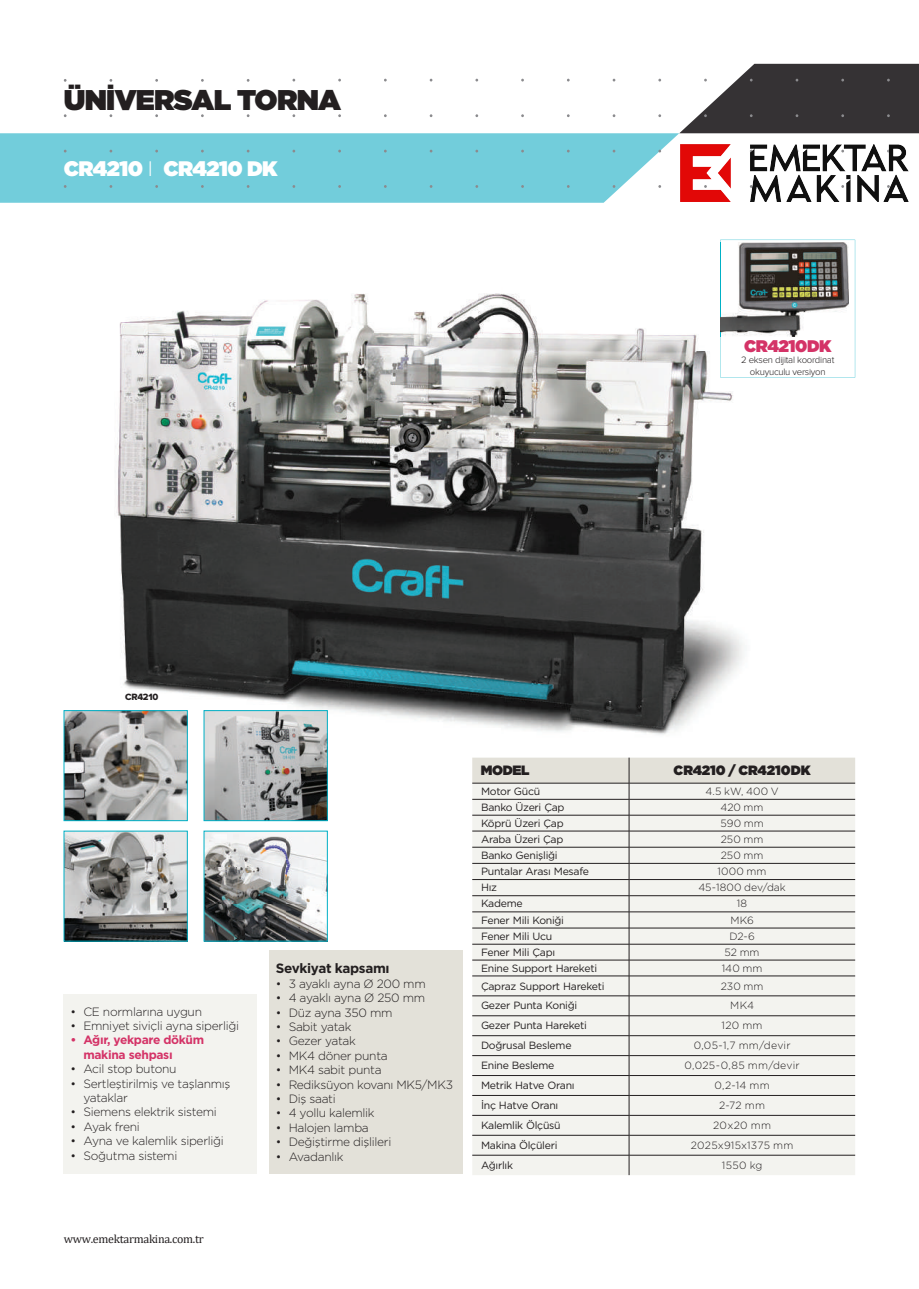
<style>
.page{position:relative;width:919px;height:1289px;background:#fff}
.page>*{position:absolute;margin:0;border:0;box-sizing:border-box;transform-origin:0 0}
.t1{font:900 28.5px "Gotham";letter-spacing:-.025em;color:#231f20}
.t2{font:900 21px "Gotham";letter-spacing:-.025em;color:#fff}
.t3{font:900 16.8px "Gotham";letter-spacing:-.025em;color:#d43367}
.t4{font:700 13.5px "Gotham";letter-spacing:-.025em;color:#231f20}
.t5{font:900 13.5px "Gotham";letter-spacing:-.005em;color:#231f20}
.t6{font:900 13.5px "Gotham";letter-spacing:-.025em;color:#231f20}
.t7{font:300 12px/14.4px "Gotham";letter-spacing:-.025em;color:#231f20}
.t8{font:700 12px/14.4px "Gotham";letter-spacing:-.025em;color:#d43367}
.t9{font:12px "Cambria";letter-spacing:-.025em;color:#231f20}
.t10{font:10.5px "Gotham";letter-spacing:-.025em;color:#231f20}
.t11{font:300 10.5px "Gotham";letter-spacing:.015em;color:#231f20}
.t12{font:300 9.6px/11.6px "Proxima Nova";letter-spacing:-.025em;color:#231f20;text-align:center}
.t13{font:9.45px "Proxima Nova Extrabld";letter-spacing:-.025em;color:#231f20}
.s1{font-weight:300}
</style>
<div class="page">
<svg style="left:0;top:133px;width:679px;height:70px;background:#7acfdc"></svg>
<svg style="left:679px;top:64px;width:239px;height:69px"></svg>
<div style="left:269px;top:949px;width:193px;height:224px;background:#e3e1d9"></div>
<div style="left:64px;top:993px;width:193px;height:180px;background:#f3f3ef"></div>
<svg style="left:472px;top:757px;width:383px;height:418px"></svg>
<hr style="left:472px;top:783px;width:157px;height:1px;background:#231f20">
<hr style="left:629px;top:783px;width:226px;height:1px;background:#231f20">
<hr style="left:472px;top:799px;width:157px;height:1px;background:#231f20">
<hr style="left:629px;top:799px;width:226px;height:1px;background:#231f20">
<hr style="left:472px;top:815px;width:157px;height:1px;background:#231f20">
<hr style="left:629px;top:815px;width:226px;height:1px;background:#231f20">
<hr style="left:472px;top:830px;width:157px;height:1px;background:#231f20">
<hr style="left:629px;top:830px;width:226px;height:1px;background:#231f20">
<hr style="left:472px;top:847px;width:157px;height:1px;background:#231f20">
<hr style="left:629px;top:847px;width:226px;height:1px;background:#231f20">
<hr style="left:472px;top:863px;width:157px;height:1px;background:#231f20">
<hr style="left:629px;top:863px;width:226px;height:1px;background:#231f20">
<hr style="left:472px;top:879px;width:157px;height:1px;background:#231f20">
<hr style="left:629px;top:879px;width:226px;height:1px;background:#231f20">
<hr style="left:472px;top:895px;width:157px;height:1px;background:#231f20">
<hr style="left:629px;top:895px;width:226px;height:1px;background:#231f20">
<hr style="left:472px;top:911px;width:157px;height:1px;background:#231f20">
<hr style="left:629px;top:911px;width:226px;height:1px;background:#231f20">
<hr style="left:472px;top:927px;width:157px;height:1px;background:#231f20">
<hr style="left:629px;top:927px;width:226px;height:1px;background:#231f20">
<hr style="left:472px;top:943px;width:157px;height:1px;background:#231f20">
<hr style="left:629px;top:943px;width:226px;height:1px;background:#231f20">
<hr style="left:472px;top:959px;width:157px;height:1px;background:#231f20">
<hr style="left:629px;top:959px;width:226px;height:1px;background:#231f20">
<hr style="left:472px;top:975px;width:157px;height:1px;background:#231f20">
<hr style="left:629px;top:975px;width:226px;height:1px;background:#231f20">
<hr style="left:472px;top:995px;width:157px;height:1px;background:#231f20">
<hr style="left:629px;top:995px;width:226px;height:1px;background:#231f20">
<hr style="left:472px;top:1015px;width:157px;height:1px;background:#231f20">
<hr style="left:629px;top:1015px;width:226px;height:1px;background:#231f20">
<hr style="left:472px;top:1035px;width:157px;height:1px;background:#231f20">
<hr style="left:629px;top:1035px;width:226px;height:1px;background:#231f20">
<hr style="left:472px;top:1055px;width:157px;height:1px;background:#231f20">
<hr style="left:629px;top:1055px;width:226px;height:1px;background:#231f20">
<hr style="left:472px;top:1075px;width:157px;height:1px;background:#231f20">
<hr style="left:629px;top:1075px;width:226px;height:1px;background:#231f20">
<hr style="left:472px;top:1095px;width:157px;height:1px;background:#231f20">
<hr style="left:629px;top:1095px;width:226px;height:1px;background:#231f20">
<hr style="left:472px;top:1115px;width:157px;height:1px;background:#231f20">
<hr style="left:629px;top:1115px;width:226px;height:1px;background:#231f20">
<hr style="left:472px;top:1134px;width:157px;height:1px;background:#231f20">
<hr style="left:629px;top:1134px;width:226px;height:1px;background:#231f20">
<hr style="left:472px;top:1154px;width:157px;height:1px;background:#231f20">
<hr style="left:629px;top:1154px;width:226px;height:1px;background:#231f20">
<img style="left:115px;top:293px;width:644px;height:457px">
<svg style="left:720px;top:240px;width:135px;height:137px"></svg>
<img style="left:720px;top:242px;width:128px;height:94px">
<img style="left:66px;top:712px;width:119px;height:106px">
<img style="left:66px;top:833px;width:119px;height:106px">
<img style="left:206px;top:712px;width:119px;height:106px">
<img style="left:206px;top:833px;width:119px;height:106px">
<img style="left:680px;top:144px;width:228px;height:57px">
<h1 class="t1" style="left:64px;top:79px;width:279px">ÜNİVERSAL TORNA</h1>
<h2 class="t2" style="left:64px;top:154px;width:215px">CR4210 <span class="s1">I</span> CR4210 DK</h2>
<h3 class="t3" style="left:744px;top:333px;width:89px">CR4210DK</h3>
<p class="t12" style="left:741px;top:354px;width:95px">2 eksen dijital koordinat okuyuculu versiyon</p>
<p class="t13" style="left:125px;top:691px;width:35px">CR4210</p>
<p class="t7" style="left:71px;top:1003px;width:133px">• CE normlarına uygun</p>
<p class="t7" style="left:71px;top:1018px;width:170px">• Emniyet siviçli ayna siperliği</p>
<p class="t8" style="left:83px;top:1032px;width:122px;text-indent:-13px">• Ağır, yekpare döküm makina sehpası</p>
<p class="t7" style="left:71px;top:1061px;width:107px">• Acil stop butonu</p>
<p class="t7" style="left:83px;top:1075px;width:149px;text-indent:-13px">• Sertleştirilmiş ve taşlanmış yataklar</p>
<p class="t7" style="left:71px;top:1104px;width:148px">• Siemens elektrik sistemi</p>
<p class="t7" style="left:71px;top:1118px;width:71px">• Ayak freni</p>
<p class="t7" style="left:71px;top:1133px;width:155px">• Ayna ve kalemlik siperliği</p>
<p class="t7" style="left:71px;top:1147px;width:108px">• Soğutma sistemi</p>
<p class="t9" style="left:64px;top:1231px;width:141px">www.emektarmakina.com.tr</p>
<p class="t4" style="left:276px;top:959px;width:115px">Sevkiyat kapsamı</p>
<p class="t7" style="left:276px;top:975px;width:151px">• 3 ayaklı ayna Ø 200 mm</p>
<p class="t7" style="left:276px;top:990px;width:151px">• 4 ayaklı ayna Ø 250 mm</p>
<p class="t7" style="left:276px;top:1004px;width:118px">• Düz ayna 350 mm</p>
<p class="t7" style="left:276px;top:1019px;width:77px">• Sabit yatak</p>
<p class="t7" style="left:276px;top:1033px;width:81px">• Gezer yatak</p>
<p class="t7" style="left:276px;top:1047px;width:113px">• MK4 döner punta</p>
<p class="t7" style="left:276px;top:1062px;width:107px">• MK4 sabit punta</p>
<p class="t7" style="left:276px;top:1076px;width:178px">• Rediksüyon kovanı MK5/MK3</p>
<p class="t7" style="left:276px;top:1091px;width:61px">• Diş saati</p>
<p class="t7" style="left:276px;top:1105px;width:100px">• 4 yollu kalemlik</p>
<p class="t7" style="left:276px;top:1119px;width:94px">• Halojen lamba</p>
<p class="t7" style="left:276px;top:1134px;width:117px">• Değiştirme dişlileri</p>
<p class="t7" style="left:276px;top:1148px;width:69px">• Avadanlık</p>
<p class="t6" style="left:480px;top:760px;width:50px">MODEL</p>
<p class="t5" style="left:673px;top:760px;width:138px">CR4210 / CR4210DK</p>
<p class="t10" style="left:481px;top:784px;width:61px">Motor Gücü</p>
<p class="t11" style="left:705px;top:784px;width:75px">4.5 kW, 400 V</p>
<p class="t10" style="left:481px;top:800px;width:85px">Banko Üzeri Çap</p>
<p class="t11" style="left:720px;top:800px;width:44px">420 mm</p>
<p class="t10" style="left:481px;top:816px;width:84px">Köprü Üzeri Çap</p>
<p class="t11" style="left:720px;top:816px;width:45px">590 mm</p>
<p class="t10" style="left:481px;top:832px;width:84px">Araba Üzeri Çap</p>
<p class="t11" style="left:720px;top:832px;width:44px">250 mm</p>
<p class="t10" style="left:481px;top:848px;width:78px">Banko Genişliği</p>
<p class="t11" style="left:720px;top:848px;width:44px">250 mm</p>
<p class="t10" style="left:481px;top:864px;width:110px">Puntalar Arası Mesafe</p>
<p class="t11" style="left:717px;top:864px;width:50px">1000 mm</p>
<p class="t10" style="left:481px;top:880px;width:18px">Hız</p>
<p class="t11" style="left:698px;top:881px;width:89px">45-1800 dev/dak</p>
<p class="t10" style="left:481px;top:897px;width:43px">Kademe</p>
<p class="t11" style="left:737px;top:897px;width:12px">18</p>
<p class="t10" style="left:481px;top:913px;width:84px">Fener Mili Koniği</p>
<p class="t11" style="left:730px;top:913px;width:25px">MK6</p>
<p class="t10" style="left:481px;top:929px;width:73px">Fener Mili Ucu</p>
<p class="t11" style="left:729px;top:929px;width:27px">D2-6</p>
<p class="t10" style="left:481px;top:945px;width:76px">Fener Mili Çapı</p>
<p class="t11" style="left:724px;top:945px;width:37px">52 mm</p>
<p class="t10" style="left:481px;top:961px;width:118px">Enine Support Hareketi</p>
<p class="t11" style="left:721px;top:961px;width:42px">140 mm</p>
<p class="t10" style="left:481px;top:979px;width:125px">Çapraz Support Hareketi</p>
<p class="t11" style="left:720px;top:979px;width:44px">230 mm</p>
<p class="t10" style="left:481px;top:999px;width:98px">Gezer Punta Koniği</p>
<p class="t11" style="left:730px;top:999px;width:25px">MK4</p>
<p class="t10" style="left:481px;top:1018px;width:107px">Gezer Punta Hareketi</p>
<p class="t11" style="left:721px;top:1019px;width:43px">120 mm</p>
<p class="t10" style="left:481px;top:1038px;width:92px">Doğrusal Besleme</p>
<p class="t11" style="left:693px;top:1038px;width:98px">0,05-1,7 mm/devir</p>
<p class="t10" style="left:481px;top:1058px;width:75px">Enine Besleme</p>
<p class="t11" style="left:684px;top:1058px;width:117px">0,025-0,85 mm/devir</p>
<p class="t10" style="left:481px;top:1078px;width:95px">Metrik Hatve Oranı</p>
<p class="t11" style="left:714px;top:1078px;width:57px">0,2-14 mm</p>
<p class="t10" style="left:481px;top:1098px;width:79px">İnç Hatve Oranı</p>
<p class="t11" style="left:719px;top:1098px;width:48px">2-72 mm</p>
<p class="t10" style="left:481px;top:1118px;width:81px">Kalemlik Ölçüsü</p>
<p class="t11" style="left:713px;top:1118px;width:59px">20x20 mm</p>
<p class="t10" style="left:481px;top:1138px;width:78px">Makina Ölçüleri</p>
<p class="t11" style="left:690px;top:1138px;width:104px">2025x915x1375 mm</p>
<p class="t10" style="left:481px;top:1158px;width:33px">Ağırlık</p>
<p class="t11" style="left:721px;top:1158px;width:42px">1550 kg</p>
</div>
